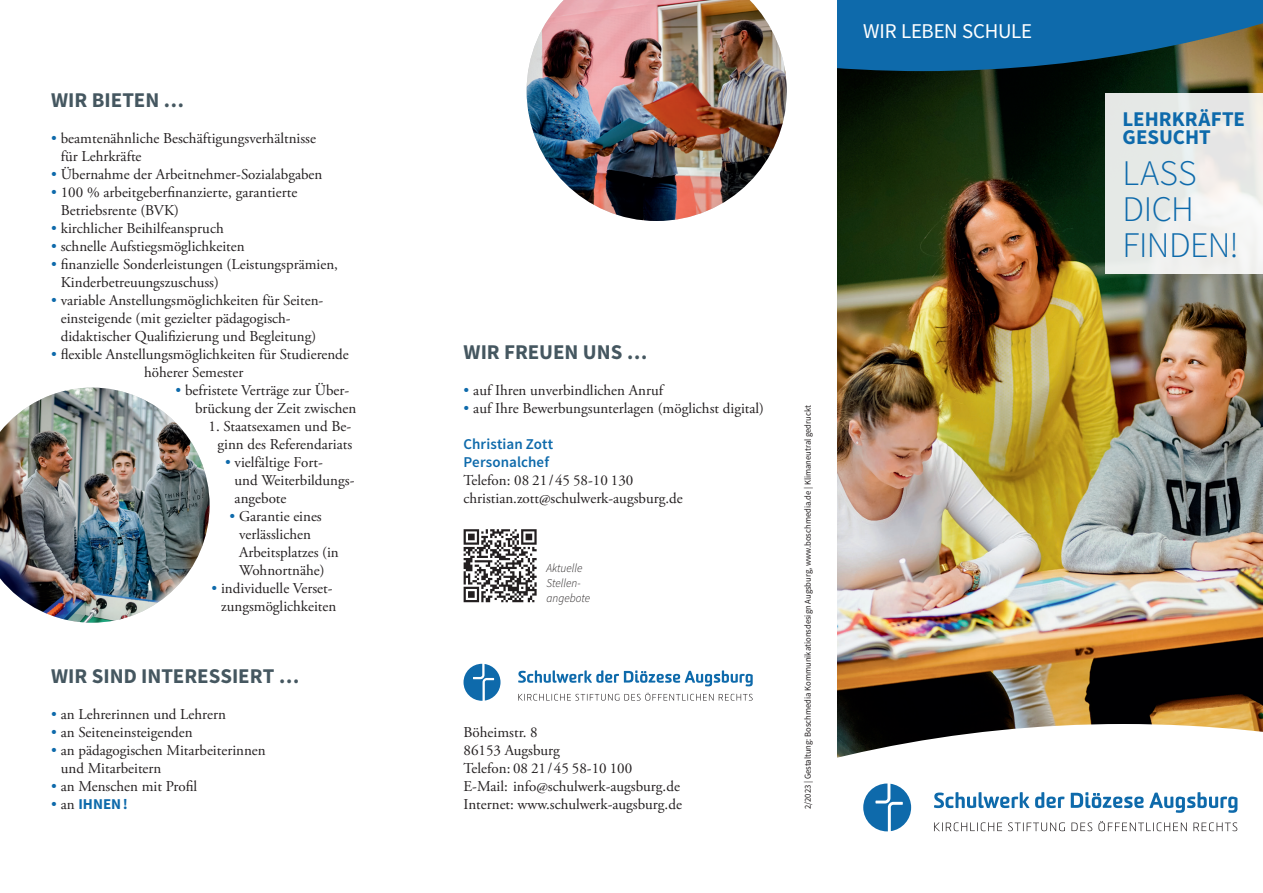
<style>
.page{position:relative;width:1263px;height:893px;background:#fff}
.page>*{position:absolute;margin:0;border:0;box-sizing:border-box;transform-origin:0 0}
.t1{font:300 36px/36px "Source Sans Pro";letter-spacing:-.01em;color:#0e6aab}
.t2{font:700 21px "Source Sans Pro";color:#455760}
.t3{font:700 21px/18px "Source Sans Pro";color:#0e6aab}
.t4{font:21px "Source Sans Pro";letter-spacing:-.01em;color:#fff}
.t5{font:15px/18px "Adobe Garamond Pro";color:#231f20}
.t6{font:600 15px/18px "Source Sans Pro";letter-spacing:.005em;color:#0e6aab}
.t7{font:700 15px "Source Sans Pro";color:#0e6aab}
.t8{font:italic 300 12px/15px "Source Sans Pro";color:#231f20;scale:.95 1}
.t9{font:9px "Source Sans Pro";color:#231f20;scale:.95 1}
.s1{color:#0e6aab}
.s2{font-family:"Adobe Garamond Pro";font-weight:400}
.s3{font-family:"Adobe Garamond Pro";font-weight:400;color:#231f20}
.s4{font-size:20.1px}
</style>
<div class="page">
<img style="left:838px;top:71px;width:425px;height:653px">
<svg style="left:838px;top:0;width:425px;height:71px;background:#1a6493"></svg>
<svg style="left:838px;top:724px;width:425px;height:108px"></svg>
<svg style="left:934px;top:792px;width:95px;height:16px"></svg>
<svg style="left:1035px;top:792px;width:29px;height:16px"></svg>
<svg style="left:1071px;top:792px;width:72px;height:16px"></svg>
<svg style="left:1149px;top:792px;width:88px;height:21px"></svg>
<svg style="left:863px;top:783px;width:48px;height:48px"></svg>
<svg style="left:934px;top:822px;width:68px;height:9px"></svg>
<svg style="left:1008px;top:822px;width:57px;height:9px"></svg>
<svg style="left:1071px;top:822px;width:21px;height:9px"></svg>
<svg style="left:1098px;top:821px;width:89px;height:10px"></svg>
<svg style="left:1193px;top:822px;width:44px;height:9px"></svg>
<svg style="left:518px;top:670px;width:235px;height:16px"></svg>
<svg style="left:463px;top:664px;width:37px;height:37px"></svg>
<svg style="left:518px;top:693px;width:195px;height:8px"></svg>
<svg style="left:719px;top:694px;width:33px;height:7px"></svg>
<svg style="left:463px;top:529px;width:72px;height:74px"></svg>
<svg style="left:464px;top:529px;width:73px;height:73px"></svg>
<img style="left:0;top:388px;width:210px;height:235px">
<img style="left:527px;top:0;width:260px;height:221px">
<div style="left:1106px;top:94px;width:157px;height:180px;background:linear-gradient(to right,#e4e8e6,#f2f0ef)"></div>
<h2 class="t2" style="left:51px;top:87px;width:135px">WIR BIETEN …</h2>
<p class="t5" style="left:61px;top:130px;width:257px;text-indent:-10px"><span class="s1">•</span> beamtenähnliche Beschäftigungsverhältnisse für Lehrkräfte</p>
<p class="t5" style="left:51px;top:166px;width:273px"><span class="s1">•</span> Übernahme der Arbeitnehmer-Sozialabgaben</p>
<p class="t5" style="left:61px;top:184px;width:238px;text-indent:-10px"><span class="s1">•</span> 100 % arbeitgeberfinanzierte, garantierte<br>Betriebsrente (BVK)</p>
<p class="t5" style="left:51px;top:220px;width:174px"><span class="s1">•</span> kirchlicher Beihilfeanspruch</p>
<p class="t5" style="left:51px;top:238px;width:195px"><span class="s1">•</span> schnelle Aufstiegsmöglichkeiten</p>
<p class="t5" style="left:61px;top:256px;width:279px;text-indent:-10px"><span class="s1">•</span> finanzielle Sonderleistungen (Leistungsprämien,<br>Kinderbetreuungszuschuss)</p>
<p class="t5" style="left:61px;top:292px;width:263px;text-indent:-10px"><span class="s1">•</span> variable Anstellungsmöglichkeiten für Seiten&shy;einsteigende (mit gezielter pädagogisch&shy;didaktischer Qualifizierung und Begleitung)</p>
<p class="t5" style="left:144px;top:346px;width:206px;text-indent:-93px"><span class="s1">•</span> flexible Anstellungsmöglichkeiten für Studierende höherer Semester</p>
<p class="t5" style="left:195px;top:382px;width:163px;text-indent:-19px"><span class="s1">•</span> befristete Verträge zur Über&shy;brückung der Zeit zwischen</p>
<p class="t5" style="left:209px;top:418px;width:145px;text-align:right">1. Staatsexamen und Be&shy;ginn des Referendariats</p>
<p class="t5" style="left:235px;top:454px;width:121px;text-indent:-10px"><span class="s1">•</span> vielfältige Fort-<br>und Weiterbildungs&shy;angebote</p>
<p class="t5" style="left:239px;top:508px;width:101px;text-indent:-10px"><span class="s1">•</span> Garantie eines verlässlichen<br>Arbeitsplatzes (in<br>Wohnortnähe)</p>
<p class="t5" style="left:212px;top:580px;width:126px;text-align:right"><span class="s1">•</span> individuelle Verset&shy;zungsmöglichkeiten</p>
<h2 class="t2" style="left:51px;top:663px;width:250px">WIR SIND INTERESSIERT …</h2>
<p class="t5" style="left:51px;top:706px;width:176px"><span class="s1">•</span> an Lehrerinnen und Lehrern</p>
<p class="t5" style="left:51px;top:724px;width:143px"><span class="s1">•</span> an Seiteneinsteigenden</p>
<p class="t5" style="left:61px;top:742px;width:206px;text-indent:-10px"><span class="s1">•</span> an pädagogischen Mitarbeiterinnen und Mitarbeitern</p>
<p class="t5" style="left:51px;top:778px;width:148px"><span class="s1">•</span> an Menschen mit Profil</p>
<p class="t7" style="left:51px;top:794px;width:78px"><span class="s2">•</span> <span class="s3">an</span> IHNEN!</p>
<h2 class="t4" style="left:863px;top:18px;width:170px">WIR LEBEN SCHULE</h2>
<h2 class="t2" style="left:463px;top:339px;width:185px">WIR FREUEN UNS …</h2>
<p class="t5" style="left:463px;top:382px;width:201px"><span class="s1">•</span> auf Ihren unverbindlichen Anruf</p>
<p class="t5" style="left:463px;top:400px;width:302px"><span class="s1">•</span> auf Ihre Bewerbungsunterlagen (möglichst digital)</p>
<p class="t6" style="left:463px;top:435px;width:91px">Christian Zott<br>Personalchef</p>
<p class="t5" style="left:463px;top:472px;width:221px">Telefon: 08 21/45 58-10 130 christian.zott@schulwerk-augsburg.de</p>
<p class="t8" style="left:547px;top:561px;width:47px">Aktuelle<br>Stellen&shy;angebote</p>
<p class="t5" style="left:463px;top:724px;width:220px">Böheimstr. 8<br>86153 Augsburg<br>Telefon: 08 21/45 58-10 100<br>E-Mail: info@schulwerk-augsburg.de<br>Internet: www.schulwerk-augsburg.de</p>
<p class="t9" style="left:802px;top:809px;width:427px;rotate:-90deg">2/2023 | Gestaltung: Boschmedia Kommunikationsdesign Augsburg, www.boschmedia.de | Klimaneutral gedruckt</p>
<h2 class="t3" style="left:1123px;top:111px;width:124px">LEHRKR<span class="s4">Ä</span>FTE<br>GESUCHT</h2>
<h1 class="t1" style="left:1123px;top:155px;width:118px">LASS<br>DICH<br>FINDEN!</h1>
</div>
